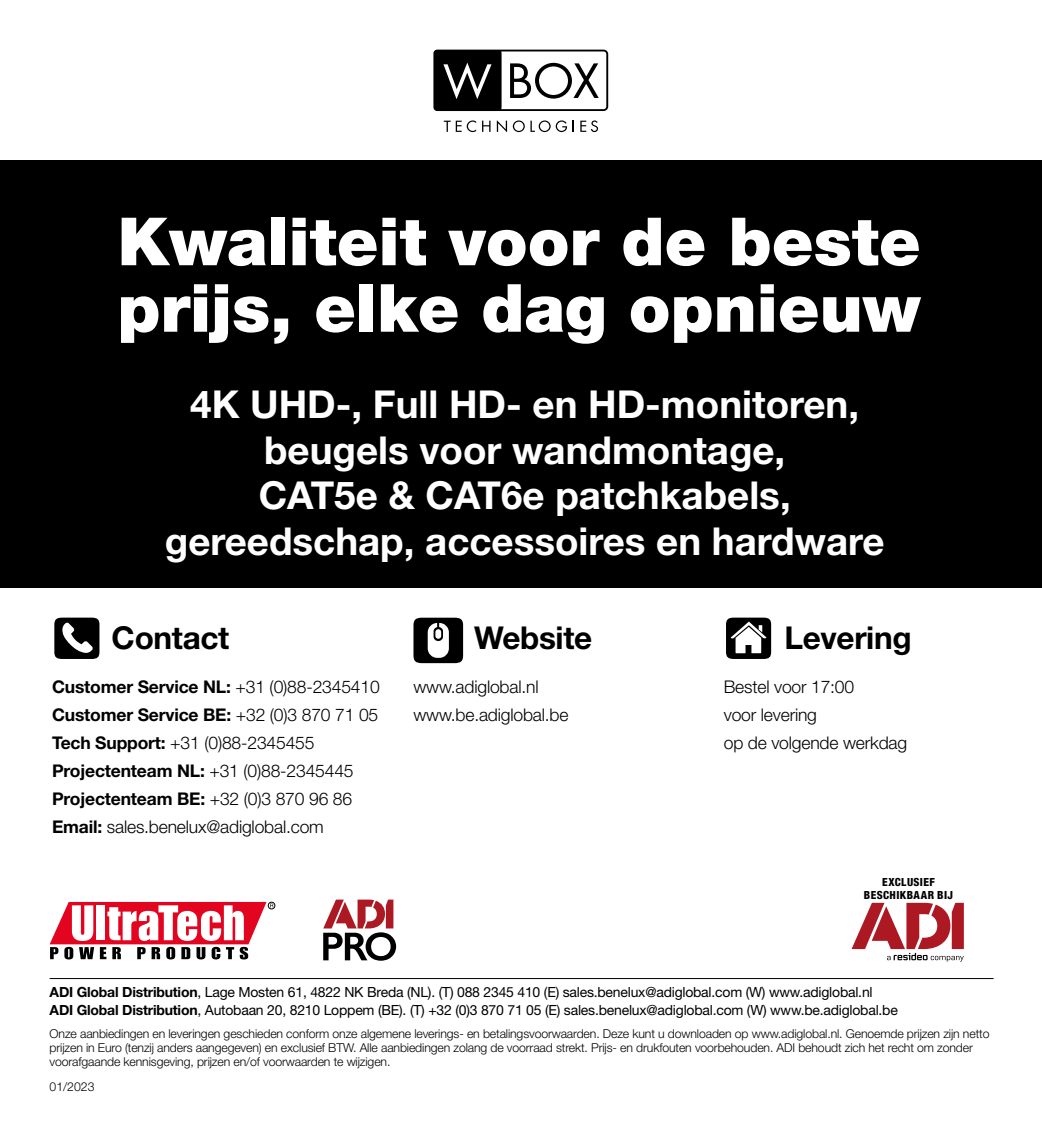
<style>
.page{position:relative;width:1042px;height:1141px;background:#fff}
.page>*{position:absolute;margin:0;border:0;box-sizing:border-box;transform-origin:0 0}
.t1{font:900 66.5px/66.5px "Helvetica Neue LT Std";color:#fff}
.t2{font:700 38.5px/45.5px "Helvetica Neue LT Std";color:#fff;text-align:center}
.t3{font:700 31.5px "Helvetica Neue LT Std";letter-spacing:-.01em;color:#000}
.t4{font:300 17.5px/28px "Helvetica Neue LT Std";letter-spacing:-.01em;color:#000}
.t5{font:14px/17.5px "Helvetica Neue LT Std";letter-spacing:-.015em;color:#000}
.t6{font:300 12.25px/14px "Helvetica Neue LT Std";letter-spacing:-.01em;color:#000}
.t7{font:800 condensed 11.2px/12.6px "Helvetica Neue LT Std";letter-spacing:.035em;color:#000;text-align:center}
.s1{font-weight:700}
</style>
<div class="page">
<div style="left:0;top:160px;width:1042px;height:427px;background:#000"></div>
<svg style="left:851px;top:903px;width:113px;height:59px"></svg>
<svg style="left:50px;top:902px;width:223px;height:57px"></svg>
<div style="left:268px;top:902px;width:7px;height:7px;border:1px solid #000;border-radius:50%"></div>
<div style="left:54px;top:618px;width:45px;height:41px;background:#000;border-radius:8px"></div>
<svg style="left:62px;top:622px;width:31px;height:31px"></svg>
<div style="left:413px;top:618px;width:50px;height:45px;background:#000;border-radius:8px"></div>
<svg style="left:428px;top:623px;width:21px;height:35px"></svg>
<div style="left:726px;top:618px;width:45px;height:41px;background:#000;border-radius:8px"></div>
<svg style="left:731px;top:622px;width:35px;height:31px"></svg>
<hr style="left:50px;top:978px;width:943px;height:1px;background:#000">
<svg style="left:433px;top:50px;width:175px;height:61px"></svg>
<svg style="left:444px;top:120px;width:32px;height:12px"></svg>
<svg style="left:482px;top:121px;width:8px;height:11px"></svg>
<svg style="left:497px;top:120px;width:10px;height:12px"></svg>
<svg style="left:513px;top:120px;width:54px;height:12px"></svg>
<svg style="left:580px;top:120px;width:18px;height:12px"></svg>
<svg style="left:323px;top:900px;width:73px;height:61px"></svg>
<h1 class="t1" style="left:117px;top:208px;width:805px">Kwaliteit voor de beste prijs, elke dag opnieuw</h1>
<h2 class="t2" style="left:165px;top:381px;width:721px">4K UHD-, Full HD- en HD-monitoren, beugels voor wandmontage,<br>CAT5e &amp; CAT6e patchkabels, gereedschap, accessoires en hardware</h2>
<h3 class="t3" style="left:112px;top:618px;width:119px">Contact</h3>
<h3 class="t3" style="left:474px;top:618px;width:120px">Website</h3>
<h3 class="t3" style="left:784px;top:618px;width:129px">Levering</h3>
<h3 class="t4" style="left:52px;top:673px;width:329px"><span class="s1">Customer Service NL:</span> +31 (0)88-2345410<br><span class="s1">Customer Service BE:</span> +32 (0)3 870 71 05<br><span class="s1">Tech Support:</span> +31 (0)88-2345455<br><span class="s1">Projectenteam NL:</span> +31 (0)88-2345445<br><span class="s1">Projectenteam BE:</span> +32 (0)3 870 96 86<br><span class="s1">Email:</span> sales.benelux@adiglobal.com</h3>
<h3 class="t4" style="left:413px;top:673px;width:157px">www.adiglobal.nl www.be.adiglobal.be</h3>
<h3 class="t4" style="left:724px;top:673px;width:185px">Bestel voor 17:00<br>voor levering<br>op de volgende werkdag</h3>
<p class="t7" style="left:864px;top:876px;width:91px">EXCLUSIEF<br>BESCHIKBAAR BIJ</p>
<p class="t5" style="left:50px;top:983px;width:850px"><span class="s1">ADI Global Distribution</span>, Lage Mosten 61, 4822 NK Breda (NL). (T) 088 2345 410 (E) sales.benelux@adiglobal.com (W) www.adiglobal.nl<br><span class="s1">ADI Global Distribution</span>, Autobaan 20, 8210 Loppem (BE). (T) +32 (0)3 870 71 05 (E) sales.benelux@adiglobal.com (W) www.be.adiglobal.be</p>
<p class="t6" style="left:50px;top:1026px;width:941px">Onze aanbiedingen en leveringen geschieden conform onze algemene leverings- en betalingsvoorwaarden. Deze kunt u downloaden op www.adiglobal.nl. Genoemde prijzen zijn netto prijzen in Euro (tenzij anders aangegeven) en exclusief BTW. Alle aanbiedingen zolang de voorraad strekt. Prijs- en drukfouten voorbehouden. ADI behoudt zich het recht om zonder voorafgaande kennisgeving, prijzen en/of voorwaarden te wijzigen.</p>
<p class="t6" style="left:50px;top:1080px;width:46px">01/2023</p>
</div>
